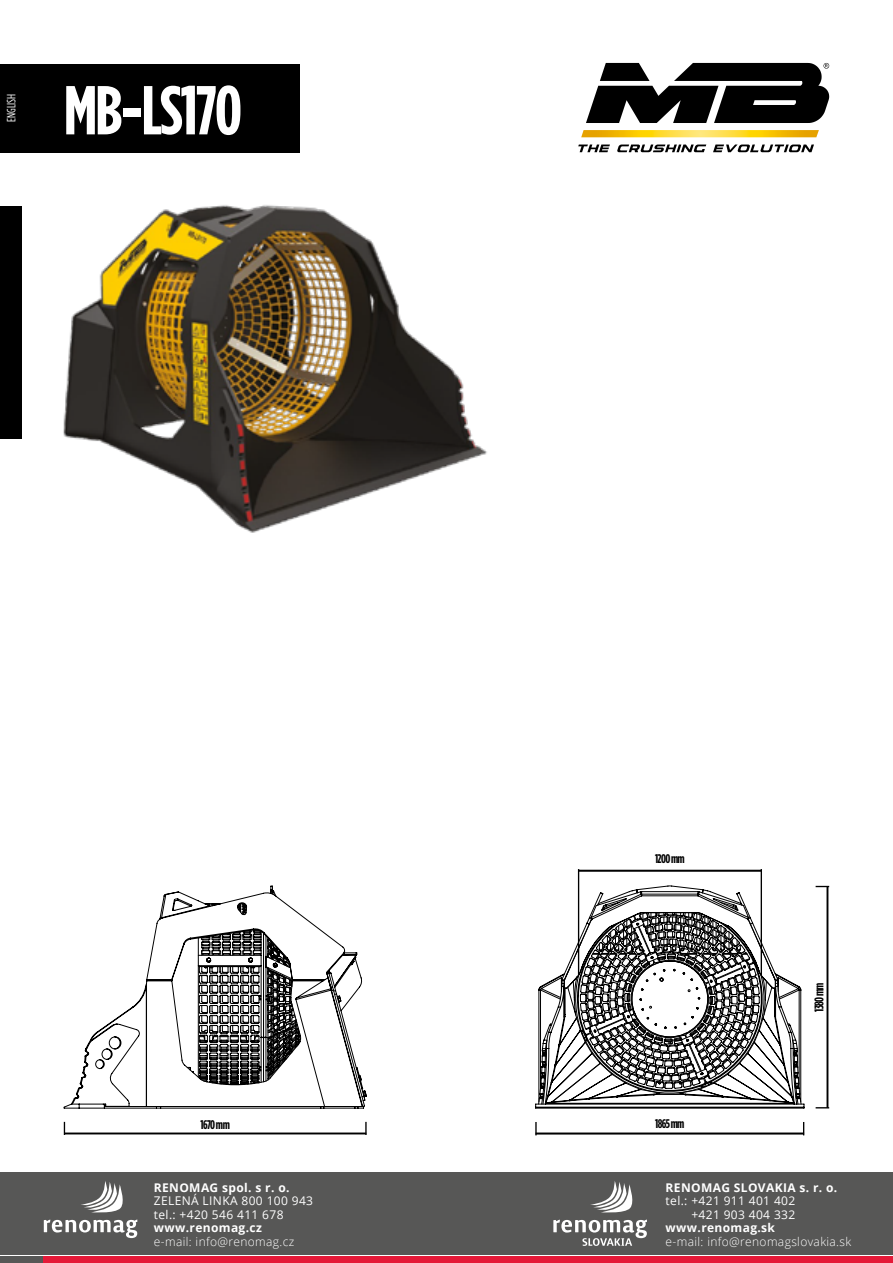
<style>
.page{position:relative;width:893px;height:1263px;background:#fff}
.page>*{position:absolute;margin:0;border:0;box-sizing:border-box;transform-origin:0 0}
.t1{font:700 69px "Gotham Condensed";letter-spacing:-.03em;color:#fff}
.t2{font:700 12.6px "Gotham Condensed";letter-spacing:-.05em;color:#000}
.t3{font:12px/13.5px "Open Sans";letter-spacing:.03em;color:#fff}
.t4{font:700 12px "Open Sans";letter-spacing:.03em;color:#fff}
.t5{font:300 12px "Open Sans";letter-spacing:.03em;color:#fff}
.t6{font:12px "Gotham Condensed";letter-spacing:-.01em;color:#fff}
</style>
<div class="page">
<div style="left:0;top:64px;width:300px;height:88px;background:#000"></div>
<svg style="left:578px;top:145px;width:236px;height:7px"></svg>
<svg style="left:586px;top:63px;width:243px;height:60px"></svg>
<svg style="left:581px;top:130px;width:238px;height:7px;background:#f7c924"></svg>
<img style="left:0;top:205px;width:487px;height:328px">
<hr style="left:536px;top:1132px;width:268px;height:2px;background:#000">
<hr style="left:579px;top:870px;width:182px;height:2px;background:#000">
<hr style="left:761px;top:869px;width:1px;height:106px;background:#000">
<hr style="left:578px;top:869px;width:1px;height:106px;background:#000">
<svg style="left:535px;top:1122px;width:2px;height:13px"></svg>
<svg style="left:535px;top:1103px;width:270px;height:6px"></svg>
<svg style="left:577px;top:892px;width:184px;height:20px"></svg>
<svg style="left:538px;top:912px;width:264px;height:193px"></svg>
<hr style="left:64px;top:1132px;width:302px;height:2px;background:#000">
<svg style="left:365px;top:1122px;width:2px;height:13px"></svg>
<svg style="left:63px;top:885px;width:302px;height:224px"></svg>
<svg style="left:71px;top:900px;width:226px;height:207px"></svg>
<svg style="left:175px;top:900px;width:192px;height:201px"></svg>
<hr style="left:826px;top:886px;width:2px;height:222px;background:#000">
<svg style="left:816px;top:1107px;width:13px;height:1px"></svg>
<div style="left:0;top:1172px;width:893px;height:83px;background:#575756"></div>
<div style="left:44px;top:1256px;width:849px;height:7px;background:#e51938"></div>
<div style="left:0;top:1256px;width:43px;height:7px;background:#575756"></div>
<svg style="left:44px;top:1181px;width:93px;height:57px"></svg>
<svg style="left:553px;top:1181px;width:94px;height:65px"></svg>
<p class="t6" style="left:5px;top:122px;width:29px;rotate:-90deg">ENGLISH</p>
<h1 class="t1" style="left:64px;top:71px;width:180px">MB-LS170</h1>
<p class="t2" style="left:201px;top:1117px;width:31px">1670 mm</p>
<p class="t4" style="left:154px;top:1179px;width:137px">RENOMAG spol. s r. o.</p>
<p class="t3" style="left:154px;top:1194px;width:161px">ZELENÁ LINKA 800 100 943 tel.: +420 546 411 678</p>
<p class="t4" style="left:154px;top:1219px;width:110px">www.renomag.cz</p>
<p class="t5" style="left:154px;top:1233px;width:142px">e-mail: info@renomag.cz</p>
<p class="t2" style="left:655px;top:852px;width:31px">1200 mm</p>
<p class="t2" style="left:655px;top:1117px;width:31px">1865 mm</p>
<p class="t2" style="left:812px;top:1012px;width:31px;rotate:-90deg">1380 mm</p>
<p class="t4" style="left:666px;top:1179px;width:173px">RENOMAG SLOVAKIA s. r. o.</p>
<p class="t3" style="left:666px;top:1194px;width:131px;text-align:right">tel.: +421 911 401 402 +421 903 404 332</p>
<p class="t4" style="left:666px;top:1219px;width:111px">www.renomag.sk</p>
<p class="t5" style="left:666px;top:1233px;width:187px">e-mail: info@renomagslovakia.sk</p>
</div>
